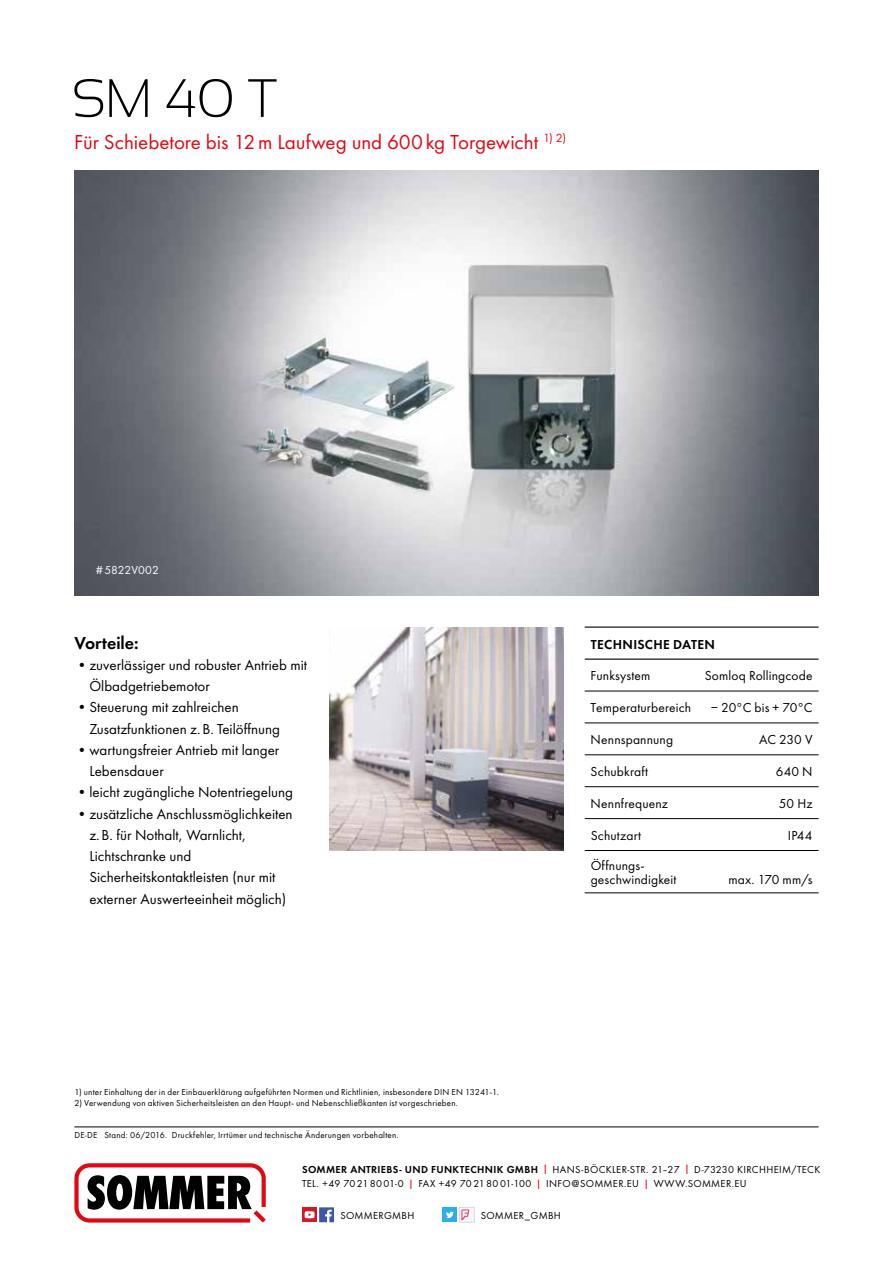
<style>
.page{position:relative;width:893px;height:1263px;background:#fff}
.page>*{position:absolute;margin:0;border:0;box-sizing:border-box;transform-origin:0 0}
.t1{font:300 54px "Sansation";color:#000}
.t2{font:21px "Futura PT";color:#e30613}
.t3{font:18px "Futura T Dem";color:#000}
.t4{font:15px/21.3px "Futura PT";color:#000}
.t5{font:13.5px/13.5px "Futura PT";letter-spacing:.01em;color:#000}
.t6{font:600 13.5px "Futura PT";letter-spacing:.025em;color:#000}
.t7{font:12px "Futura PT";color:#fff}
.t8{font:10.5px/14.2px "Futura T Boo";letter-spacing:.025em;color:#000}
.t9{font:9px "Futura PT";letter-spacing:.025em;color:#000}
.t10{font:9px "Futura T Boo";letter-spacing:.025em;color:#000}
.s1{font-family:"Futura T Dem"}
.s2{font-family:"Sansation";color:#e30613}
</style>
<div class="page">
<svg style="left:74px;top:1163px;width:192px;height:59px"></svg>
<hr style="left:74px;top:1126px;width:745px;height:1px;background:#000">
<svg style="left:302px;top:1207px;width:3px;height:15px"></svg>
<div style="left:442px;top:1207px;width:15px;height:15px;background:#2dafe6"></div>
<svg style="left:305px;top:1207px;width:29px;height:15px"></svg>
<svg style="left:446px;top:1209px;width:26px;height:11px"></svg>
<div style="left:459px;top:1207px;width:15px;height:15px;border:1px solid #dadada"></div>
<img style="left:74px;top:170px;width:745px;height:425px">
<img style="left:330px;top:627px;width:233px;height:223px">
<hr style="left:585px;top:723px;width:234px;height:1px;background:#000">
<hr style="left:585px;top:754px;width:234px;height:1px;background:#000">
<hr style="left:585px;top:786px;width:234px;height:1px;background:#000">
<hr style="left:585px;top:818px;width:234px;height:1px;background:#000">
<hr style="left:585px;top:850px;width:234px;height:1px;background:#000">
<hr style="left:585px;top:892px;width:234px;height:1px;background:#000">
<hr style="left:585px;top:626px;width:234px;height:2px;background:#000">
<hr style="left:585px;top:658px;width:234px;height:2px;background:#000">
<hr style="left:585px;top:691px;width:234px;height:1px;background:#000">
<h1 class="t1" style="left:72px;top:68px;width:207px">SM 40 T</h1>
<h2 class="t2" style="left:74px;top:129px;width:493px">Für Schiebetore bis 12m Laufweg und 600kg Torgewicht <sup>1)</sup> <sup>2)</sup></h2>
<p class="t7" style="left:96px;top:563px;width:65px">#5822V002</p>
<p class="t3" style="left:74px;top:632px;width:66px">Vorteile:</p>
<p class="t4" style="left:89px;top:654px;width:219px;text-indent:-15px">•zuverlässiger und robuster Antrieb mit<br>Ölbadgetriebemotor</p>
<p class="t4" style="left:89px;top:696px;width:192px;text-indent:-15px">•Steuerung mit zahlreichen<br>Zusatzfunktionen z.B. Teilöffnung</p>
<p class="t4" style="left:89px;top:739px;width:191px;text-indent:-15px">•wartungsfreier Antrieb mit langer<br>Lebensdauer</p>
<p class="t4" style="left:74px;top:781px;width:220px">•leicht zugängliche Notentriegelung</p>
<p class="t4" style="left:89px;top:803px;width:205px;text-indent:-15px">•zusätzliche Anschlussmöglichkeiten z.B. für Nothalt, Warnlicht,<br>Lichtschranke und<br>Sicherheitskontaktleisten (nur mit externer Auswerteeinheit möglich)</p>
<p class="t9" style="left:74px;top:1087px;width:426px">1) unter Einhaltung der in der Einbauerklärung aufgeführten Normen und Richtlinien, insbesondere DIN EN 13241-1.</p>
<p class="t9" style="left:74px;top:1097px;width:385px">2) Verwendung von aktiven Sicherheitsleisten an den Haupt- und Nebenschließkanten ist vorgeschrieben.</p>
<p class="t10" style="left:74px;top:1129px;width:326px">DE-DE Stand: 06/2016. Druckfehler, Irrtümer und technische Änderungen vorbehalten.</p>
<p class="t6" style="left:591px;top:635px;width:126px">TECHNISCHE DATEN</p>
<p class="t5" style="left:591px;top:669px;width:61px">Funksystem</p>
<p class="t5" style="left:705px;top:669px;width:109px">Somloq Rollingcode</p>
<p class="t5" style="left:591px;top:701px;width:102px">Temperaturbereich</p>
<p class="t5" style="left:711px;top:701px;width:103px">− 20°C bis + 70°C</p>
<p class="t5" style="left:591px;top:733px;width:84px">Nennspannung</p>
<p class="t5" style="left:759px;top:733px;width:55px">AC 230 V</p>
<p class="t5" style="left:591px;top:765px;width:59px">Schubkraft</p>
<p class="t5" style="left:776px;top:765px;width:38px">640 N</p>
<p class="t5" style="left:591px;top:797px;width:79px">Nennfrequenz</p>
<p class="t5" style="left:779px;top:797px;width:35px">50 Hz</p>
<p class="t5" style="left:591px;top:828px;width:52px">Schutzart</p>
<p class="t5" style="left:788px;top:828px;width:26px">IP44</p>
<p class="t5" style="left:591px;top:859px;width:87px">Öffnungs&shy;geschwindigkeit</p>
<p class="t5" style="left:728px;top:872px;width:86px">max. 170 mm/s</p>
<p class="t8" style="left:302px;top:1162px;width:520px"><span class="s1">SOMMER ANTRIEBS- UND FUNKTECHNIK GMBH</span> <span class="s2">|</span> HANS-BÖCKLER-STR. 21–27 <span class="s2">|</span> D-73230 KIRCHHEIM/TECK<br>TEL. +49 70 21 80 01-0 <span class="s2">|</span> FAX +49 70 21 80 01-100 <span class="s2">|</span> INFO@SOMMER.EU <span class="s2">|</span> WWW.SOMMER.EU</p>
<p class="t8" style="left:340px;top:1209px;width:76px">SOMMERGMBH</p>
<p class="t8" style="left:481px;top:1209px;width:82px">SOMMER_GMBH</p>
</div>
